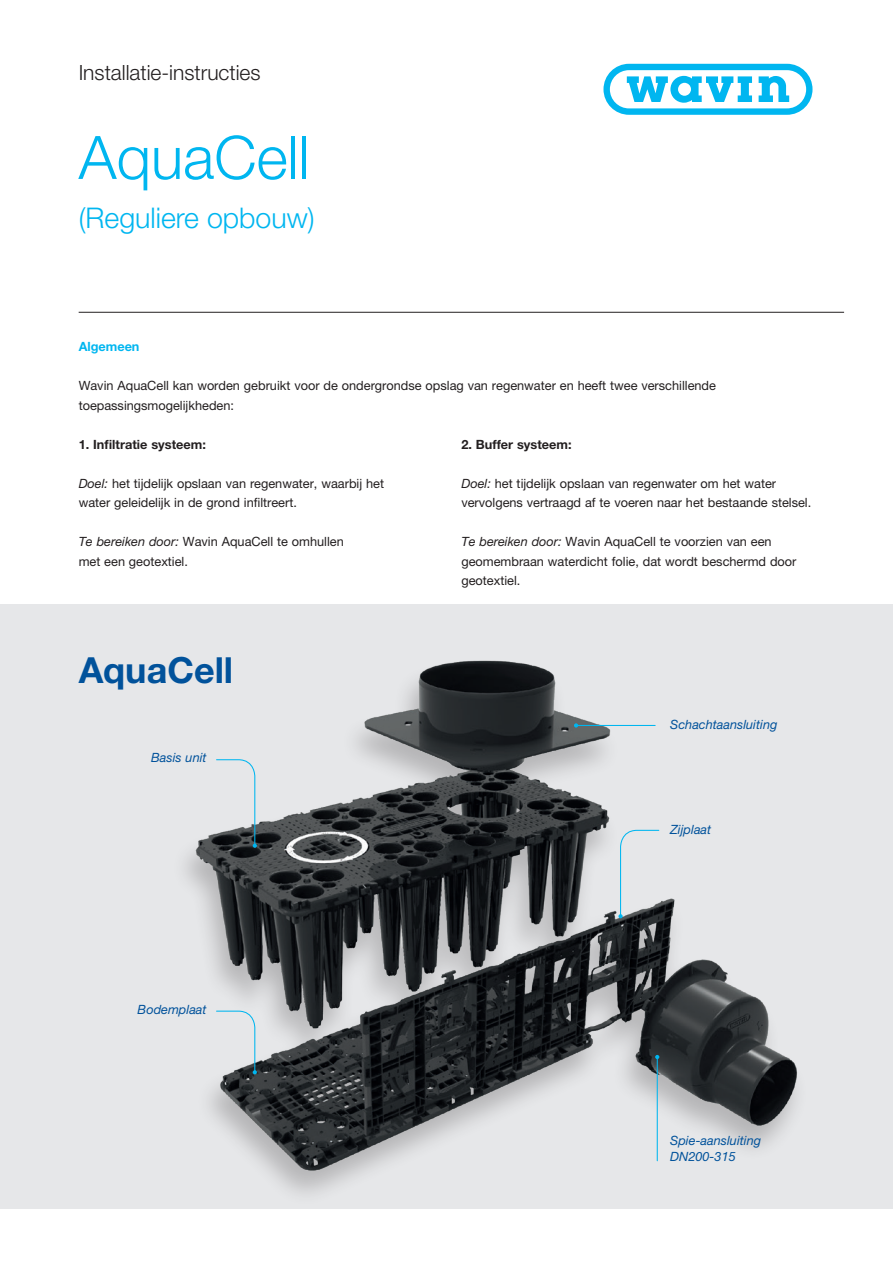
<style>
.page{position:relative;width:893px;height:1263px;background:#fff}
.page>*{position:absolute;margin:0;border:0;box-sizing:border-box;transform-origin:0 0}
.wavin_nieuw_hoofdstu{font:300 60px "Helvetica Neue";color:#00b6f0}
.t1{font:700 36px "Helvetica Neue";color:#01529b}
.t2{font:300 28.5px "Helvetica Neue";color:#00b6f0}
.t3{font:300 21px "Helvetica Neue";color:#231f20}
.platte_tekst{font:12.75px/19.5px "Helvetica Neue";color:#231f20}
.platte_tekst-2{font:italic 12.75px/15.3px "Helvetica Neue";color:#01529b}
.platte_tekst-3{font:700 12.75px "Helvetica Neue";color:#231f20}
.platte_tekst-4{font:700 12.75px "Helvetica Neue";color:#00b6f0}
.s1{font-style:italic}
</style>
<div class="page">
<div style="left:0;top:605px;width:893px;height:604px;background:#e6e7e9"></div>
<hr style="left:79px;top:312px;width:765px;height:1px;background:#231f20">
<svg style="left:603px;top:64px;width:209px;height:51px"></svg>
<img style="left:185px;top:660px;width:612px;height:533px">
<svg style="left:215px;top:759px;width:42px;height:89px"></svg>
<svg style="left:618px;top:829px;width:42px;height:89px"></svg>
<hr style="left:657px;top:1057px;width:1px;height:104px;background:#00b6f0">
<svg style="left:655px;top:1055px;width:4px;height:4px"></svg>
<hr style="left:576px;top:725px;width:79px;height:1px;background:#00b6f0">
<svg style="left:574px;top:723px;width:4px;height:4px"></svg>
<svg style="left:215px;top:1010px;width:42px;height:64px"></svg>
<p class="t3" style="left:79px;top:60px;width:183px">Installatie-instructies</p>
<p class="wavin_nieuw_hoofdstu" style="left:79px;top:121px;width:233px">AquaCell</p>
<p class="t2" style="left:79px;top:200px;width:238px">(Reguliere opbouw)</p>
<p class="platte_tekst-4" style="left:79px;top:339px;width:62px">Algemeen</p>
<p class="platte_tekst" style="left:79px;top:376px;width:639px">Wavin AquaCell kan worden gebruikt voor de ondergrondse opslag van regenwater en heeft twee verschillende toepassingsmogelijkheden:</p>
<p class="platte_tekst-3" style="left:79px;top:436px;width:129px">1. Infiltratie systeem:</p>
<p class="platte_tekst" style="left:79px;top:473px;width:307px"><span class="s1">Doel:</span> het tijdelijk opslaan van regenwater, waarbij het water geleidelijk in de grond infiltreert.</p>
<p class="platte_tekst" style="left:79px;top:532px;width:267px"><span class="s1">Te bereiken door:</span> Wavin AquaCell te omhullen met een geotextiel.</p>
<p class="platte_tekst-3" style="left:461px;top:436px;width:112px">2. Buffer systeem:</p>
<p class="platte_tekst" style="left:461px;top:473px;width:351px"><span class="s1">Doel:</span> het tijdelijk opslaan van regenwater om het water vervolgens vertraagd af te voeren naar het bestaande stelsel.</p>
<p class="platte_tekst" style="left:461px;top:532px;width:337px"><span class="s1">Te bereiken door:</span> Wavin AquaCell te voorzien van een geomembraan waterdicht folie, dat wordt beschermd door geotextiel.</p>
<p class="t1" style="left:79px;top:648px;width:156px">AquaCell</p>
<p class="platte_tekst-2" style="left:151px;top:749px;width:57px">Basis unit</p>
<p class="platte_tekst-2" style="left:138px;top:1002px;width:70px">Bodemplaat</p>
<p class="platte_tekst-2" style="left:670px;top:717px;width:109px">Schachtaansluiting</p>
<p class="platte_tekst-2" style="left:670px;top:822px;width:43px">Zijplaat</p>
<p class="platte_tekst-2" style="left:670px;top:1133px;width:92px">Spie-aansluiting<br>DN200-315</p>
</div>
